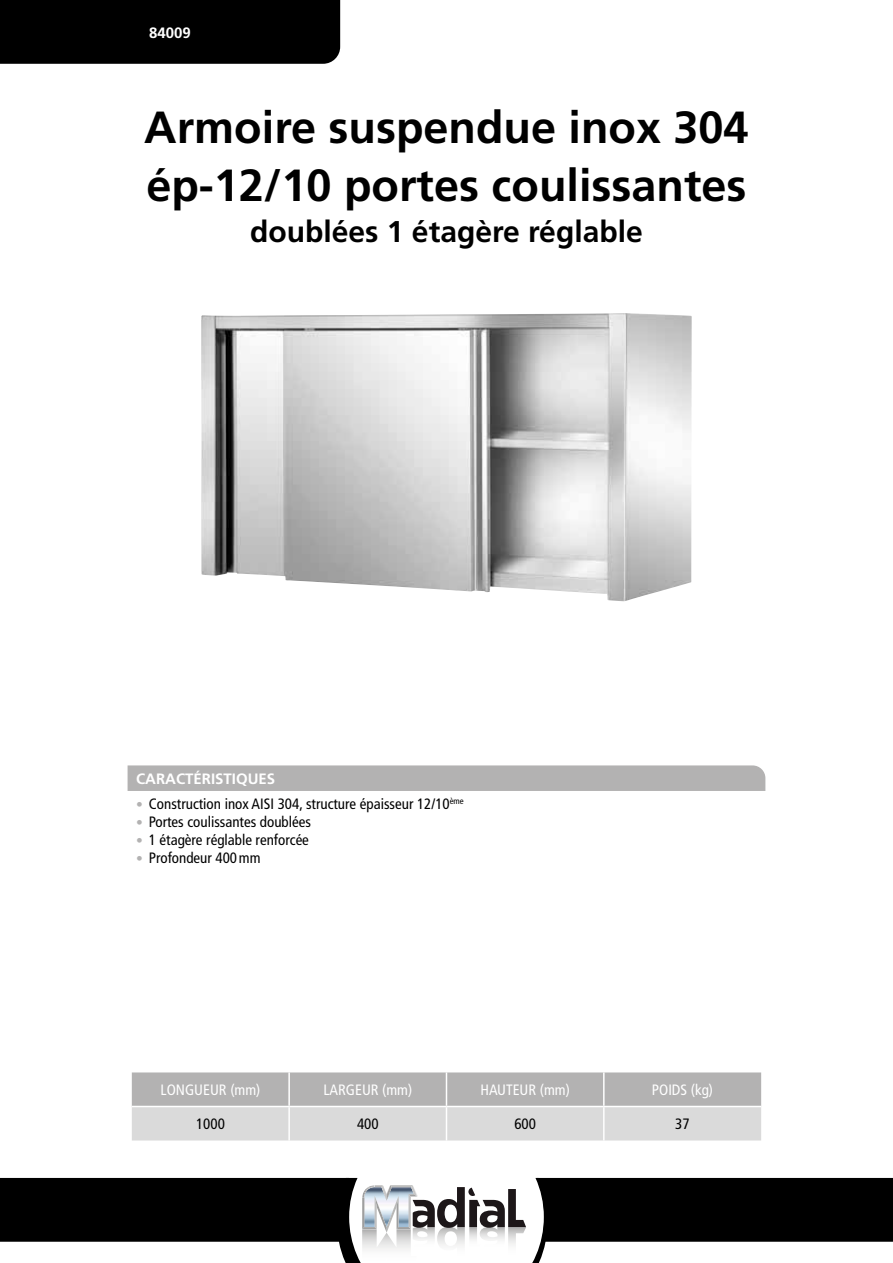
<style>
.page{position:relative;width:893px;height:1263px;background:#fff}
.page>*{position:absolute;margin:0;border:0;box-sizing:border-box;transform-origin:0 0}
.t1{font:700 45px/58.2px "Frutiger LT Std";color:#000}
.t2{font:700 30px "Frutiger LT Std";color:#000}
.t3{font:condensed 15px "Frutiger LT Std";color:#000}
.t4{font:condensed 15px "Frutiger LT Std";color:#fff}
.t5{font:700 15px "Frutiger LT Std";color:#fff}
.s1{font-weight:900;font-stretch:normal;font-size:13.5px;color:#b3b2b2}
</style>
<div class="page">
<div style="left:0;top:1178px;width:893px;height:64px;background:#000"></div>
<svg style="left:337px;top:1178px;width:211px;height:85px"></svg>
<img style="left:201px;top:313px;width:491px;height:288px">
<div style="left:128px;top:765px;width:637px;height:26px;background:#b3b2b2"></div>
<svg style="left:132px;top:1072px;width:629px;height:68px;background:#c7c6c6"></svg>
<hr style="left:288px;top:1072px;width:2px;height:34px;background:#fff">
<hr style="left:446px;top:1072px;width:1px;height:34px;background:#fff">
<hr style="left:603px;top:1072px;width:2px;height:34px;background:#fff">
<hr style="left:132px;top:1106px;width:157px;height:1px;background:#fff">
<hr style="left:289px;top:1106px;width:157px;height:1px;background:#fff">
<hr style="left:288px;top:1107px;width:2px;height:33px;background:#fff">
<hr style="left:446px;top:1106px;width:158px;height:1px;background:#fff">
<hr style="left:446px;top:1107px;width:1px;height:33px;background:#fff">
<hr style="left:604px;top:1106px;width:157px;height:1px;background:#fff">
<hr style="left:603px;top:1107px;width:2px;height:33px;background:#fff">
<div style="left:0;top:0;width:340px;height:64px;background:#000"></div>
<p class="t5" style="left:149px;top:23px;width:43px">84009</p>
<h1 class="t1" style="left:144px;top:99px;width:606px">Armoire suspendue inox 304 ép-12/10 portes coulissantes</h1>
<h2 class="t2" style="left:250px;top:214px;width:394px">doublées 1 étagère réglable</h2>
<p class="t5" style="left:136px;top:770px;width:141px">CARACTÉRISTIQUES</p>
<p class="t3" style="left:136px;top:795px;width:329px"><span class="s1">•</span> Construction inox AISI 304, structure épaisseur 12/10<sup>ème</sup></p>
<p class="t3" style="left:136px;top:813px;width:176px"><span class="s1">•</span> Portes coulissantes doublées</p>
<p class="t3" style="left:136px;top:831px;width:174px"><span class="s1">•</span> 1 étagère réglable renforcée</p>
<p class="t3" style="left:136px;top:849px;width:126px"><span class="s1">•</span> Profondeur 400mm</p>
<p class="t4" style="left:161px;top:1081px;width:101px">LONGUEUR (mm)</p>
<p class="t4" style="left:323px;top:1081px;width:90px">LARGEUR (mm)</p>
<p class="t4" style="left:480px;top:1081px;width:91px">HAUTEUR (mm)</p>
<p class="t4" style="left:652px;top:1081px;width:63px">POIDS (kg)</p>
<p class="t3" style="left:196px;top:1115px;width:30px">1000</p>
<p class="t3" style="left:357px;top:1115px;width:23px">400</p>
<p class="t3" style="left:514px;top:1115px;width:23px">600</p>
<p class="t3" style="left:675px;top:1115px;width:16px">37</p>
</div>
